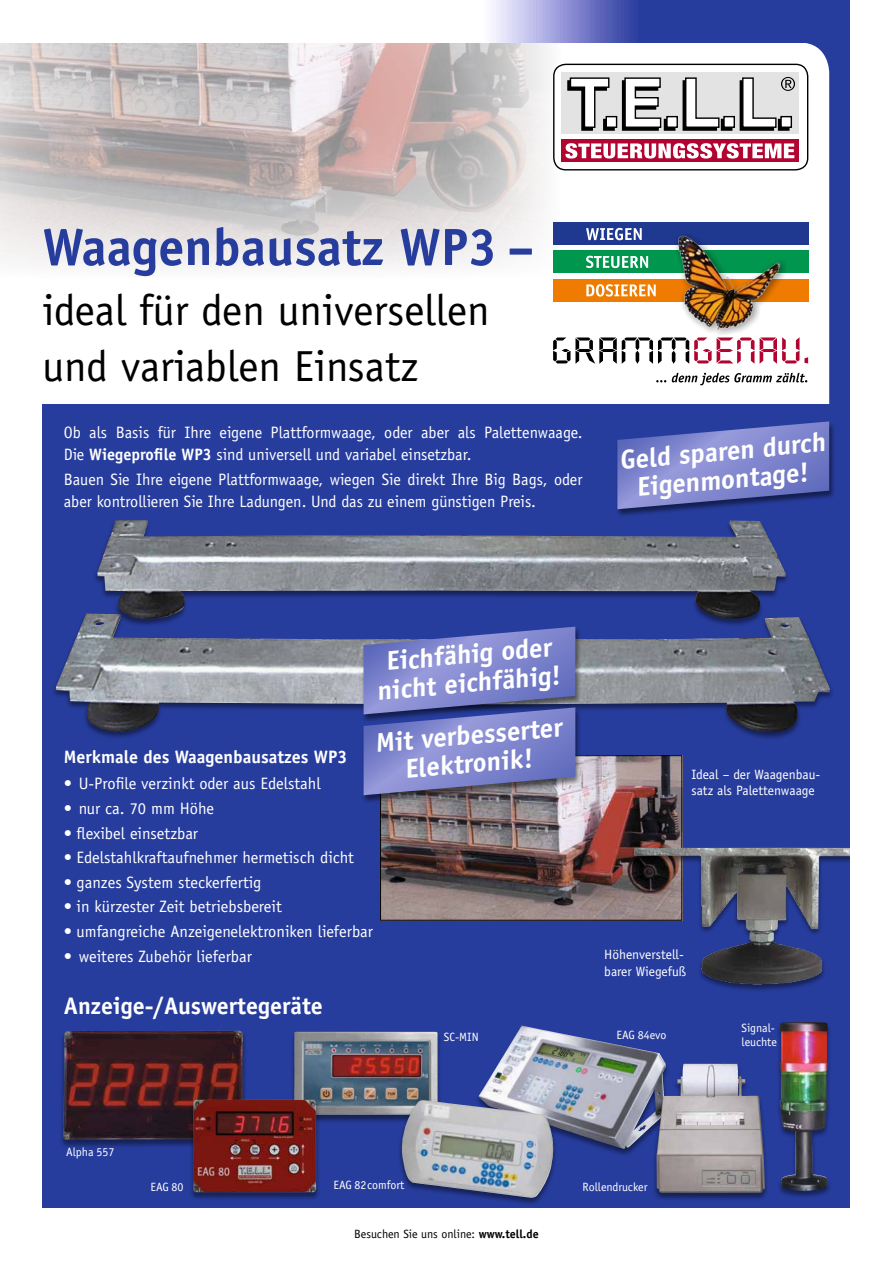
<style>
.page{position:relative;width:893px;height:1263px;background:#fff}
.page>*{position:absolute;margin:0;border:0;box-sizing:border-box;transform-origin:0 0}
.t1{font:700 52.5px "Officina Sans";color:#273d9e}
.t2{font:43.5px/55.5px "Officina Sans";color:#000}
.t3{font:700 27px/28.5px "Officina Sans";color:#fff;text-align:center}
.t4{font:700 24px "Officina Sans";color:#fff}
.t5{font:700 18px "Officina Sans";color:#fff}
.t6{font:16.5px/22.5px "Officina Sans";color:#fff}
.t7{font:13.5px/16.2px "Officina Sans";color:#fff}
.t8{font:12px/14.4px "Officina Sans";color:#fff}
.t9{font:12px "Officina Sans";color:#000}
.s1{font-weight:700}
</style>
<div class="page">
<div style="left:43px;top:0;width:807px;height:1208px;background:#273d9e"></div>
<div style="left:43px;top:43px;width:786px;height:361px;background:#fff"></div>
<img style="left:0;top:43px;width:562px;height:236px">
<svg style="left:43px;top:0;width:591px;height:43px;background:#e5e6f5"></svg>
<img style="left:382px;top:757px;width:298px;height:162px">
<div style="left:380px;top:755px;width:302px;height:166px;border:1px solid #000"></div>
<div style="left:59px;top:1030px;width:188px;height:119px;background:#000;opacity:.45"></div>
<img style="left:63px;top:1030px;width:180px;height:110px">
<div style="left:475px;top:1025px;width:195px;height:132px;background:#000;opacity:.45"></div>
<img style="left:478px;top:1026px;width:188px;height:123px">
<div style="left:775px;top:1021px;width:57px;height:179px;background:#000;opacity:.45"></div>
<img style="left:780px;top:1022px;width:48px;height:169px">
<div style="left:290px;top:1031px;width:152px;height:92px;background:#000;opacity:.45"></div>
<img style="left:294px;top:1032px;width:144px;height:83px">
<div style="left:397px;top:1100px;width:161px;height:106px;background:#000;opacity:.45"></div>
<img style="left:400px;top:1100px;width:155px;height:98px">
<div style="left:652px;top:1063px;width:117px;height:139px;background:#000;opacity:.45"></div>
<img style="left:656px;top:1063px;width:109px;height:130px">
<div style="left:189px;top:1099px;width:132px;height:102px;background:#000;opacity:.45"></div>
<img style="left:193px;top:1100px;width:123px;height:92px">
<img style="left:624px;top:837px;width:226px;height:154px">
<div style="left:51px;top:613px;width:783px;height:128px;background:#000;opacity:.45"></div>
<img style="left:56px;top:614px;width:774px;height:119px">
<div style="left:93px;top:520px;width:697px;height:108px;background:#000;opacity:.45"></div>
<img style="left:97px;top:520px;width:689px;height:99px">
<div style="left:615px;top:421px;width:221px;height:97px;background:#000;opacity:.5"></div>
<svg style="left:617px;top:421px;width:212px;height:88px;background:#6b75c0"></svg>
<div style="left:361px;top:626px;width:221px;height:97px;background:#000;opacity:.5"></div>
<div style="left:361px;top:707px;width:221px;height:97px;background:#000;opacity:.5"></div>
<svg style="left:364px;top:627px;width:211px;height:168px;background:#757cc0"></svg>
<div style="left:554px;top:64px;width:254px;height:106px;background:#fff;border-radius:12px"></div>
<div style="left:553px;top:64px;width:255px;height:106px;border:1px solid #000;border-radius:12px"></div>
<div style="left:561px;top:72px;width:238px;height:62px;background:#e3e3e3"></div>
<div style="left:561px;top:140px;width:238px;height:22px;background:#b10431"></div>
<svg style="left:567px;top:77px;width:228px;height:54px"></svg>
<svg style="left:565px;top:143px;width:229px;height:16px"></svg>
<div style="left:553px;top:279px;width:255px;height:22px;background:#ef7c00"></div>
<svg style="left:586px;top:284px;width:70px;height:13px"></svg>
<div style="left:553px;top:250px;width:255px;height:23px;background:#00964e"></div>
<svg style="left:586px;top:256px;width:62px;height:12px"></svg>
<div style="left:553px;top:222px;width:255px;height:23px;background:#1e398f"></div>
<svg style="left:586px;top:228px;width:56px;height:12px"></svg>
<div style="left:674px;top:232px;width:113px;height:104px;background:#fff"></div>
<img style="left:674px;top:232px;width:112px;height:101px">
<svg style="left:553px;top:337px;width:201px;height:27px;background:#c0afb3"></svg>
<svg style="left:760px;top:337px;width:48px;height:27px"></svg>
<svg style="left:656px;top:373px;width:151px;height:12px;background:#bcbcbc"></svg>
<h1 class="t1" style="left:43px;top:214px;width:493px">Waagenbausatz WP3 –</h1>
<h2 class="t2" style="left:43px;top:283px;width:449px">ideal für den universellen und variablen Einsatz</h2>
<p class="t6" style="left:64px;top:421px;width:520px">Ob als Basis für Ihre eigene Plattformwaage, oder aber als Palettenwaage.<br>Die <span class="s1">Wiegeprofile WP3</span> sind universell und variabel einsetzbar.</p>
<p class="t6" style="left:64px;top:468px;width:520px">Bauen Sie Ihre eigene Plattformwaage, wiegen Sie direkt Ihre Big Bags, oder aber kontrollieren Sie Ihre Ladungen. Und das zu einem günstigen Preis.</p>
<h3 class="t3" style="left:618px;top:445px;width:208px;rotate:-5deg">Geld sparen durch<br>Eigenmontage!</h3>
<h3 class="t3" style="left:373px;top:648px;width:185px;rotate:-5deg">Eichfähig oder nicht eichfähig!</h3>
<h3 class="t3" style="left:374px;top:728px;width:189px;rotate:-5deg">Mit verbesserter<br>Elektronik!</h3>
<p class="t5" style="left:64px;top:745px;width:285px">Merkmale des Waagenbausatzes WP3</p>
<p class="t6" style="left:64px;top:772px;width:258px">• U-Profile verzinkt oder aus Edelstahl</p>
<p class="t6" style="left:64px;top:797px;width:152px">• nur ca. 70 mm Höhe</p>
<p class="t6" style="left:64px;top:822px;width:136px">• flexibel einsetzbar</p>
<p class="t6" style="left:64px;top:846px;width:292px">• Edelstahlkraftaufnehmer hermetisch dicht</p>
<p class="t6" style="left:64px;top:871px;width:199px">• ganzes System steckerfertig</p>
<p class="t6" style="left:64px;top:896px;width:220px">• in kürzester Zeit betriebsbereit</p>
<p class="t6" style="left:64px;top:920px;width:311px">• umfangreiche Anzeigenelektroniken lieferbar</p>
<p class="t6" style="left:64px;top:945px;width:190px">• weiteres Zubehör lieferbar</p>
<h3 class="t4" style="left:64px;top:991px;width:261px">Anzeige-/Auswertegeräte</h3>
<p class="t7" style="left:691px;top:766px;width:130px">Ideal – der Waagenbau&shy;satz als Palettenwaage</p>
<p class="t7" style="left:604px;top:947px;width:84px">Höhenverstell&shy;barer Wiegefuß</p>
<p class="t8" style="left:444px;top:1030px;width:36px">SC-MIN</p>
<p class="t8" style="left:617px;top:1028px;width:51px">EAG 84evo</p>
<p class="t8" style="left:66px;top:1145px;width:50px">Alpha 557</p>
<p class="t8" style="left:333px;top:1178px;width:73px">EAG 82comfort</p>
<p class="t8" style="left:151px;top:1180px;width:35px">EAG 80</p>
<p class="t8" style="left:583px;top:1180px;width:66px">Rollendrucker</p>
<p class="t9" style="left:354px;top:1227px;width:186px">Besuchen Sie uns online: <span class="s1">www.tell.de</span></p>
<p class="t8" style="left:742px;top:1020px;width:37px">Signal&shy;leuchte</p>
</div>
